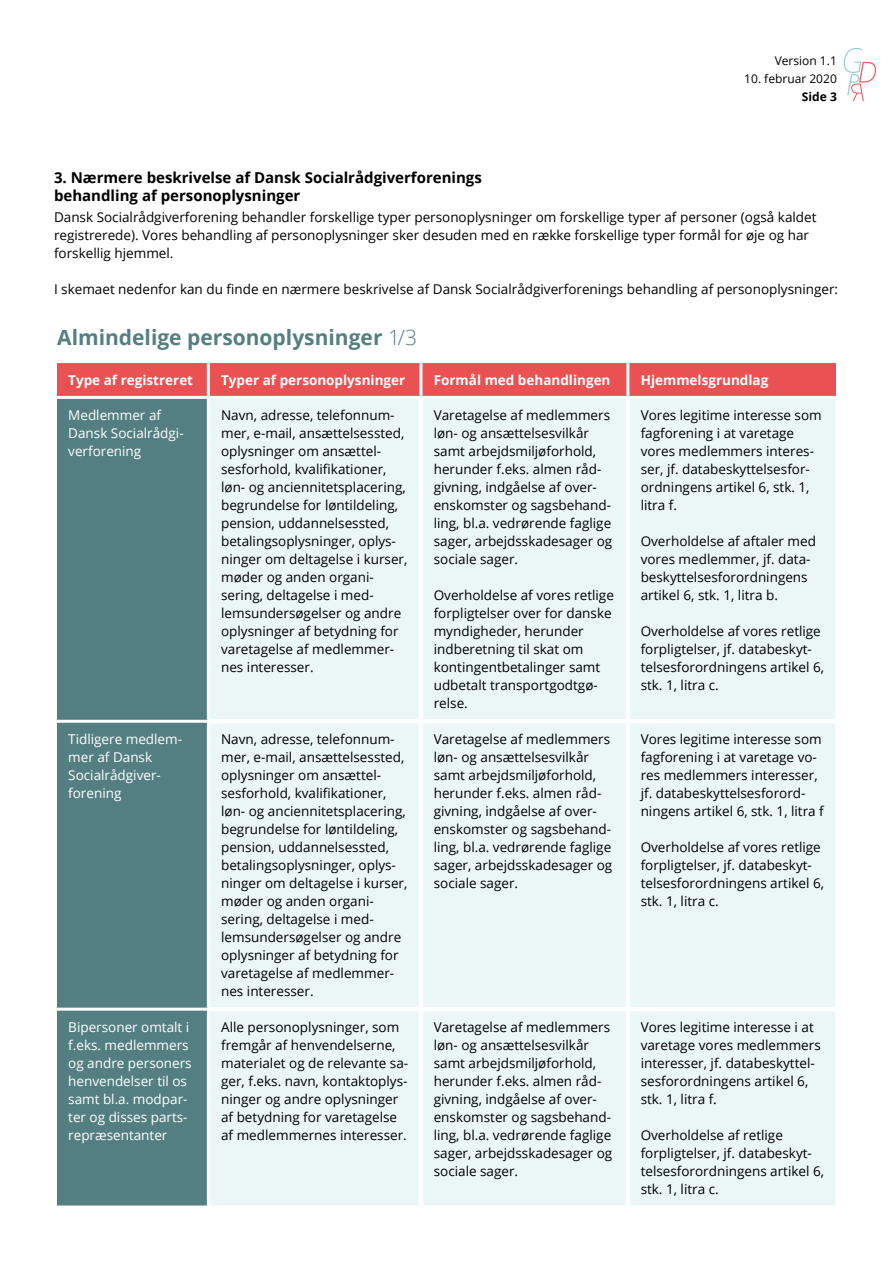
<style>
.page{position:relative;width:893px;height:1263px;background:#fff}
.page>*{position:absolute;margin:0;border:0;box-sizing:border-box;transform-origin:0 0}
.t1{font:700 21px "Open Sans";color:#547f82}
.t2{font:700 15px/18px "Open Sans";color:#000}
.t3{font:13.5px/18px "Open Sans";color:#000}
.t4{font:13.5px/18px "Open Sans";color:#fff}
.t5{font:700 13.5px "Open Sans";color:#fff}
.t6{font:12px "Open Sans";color:#000}
.t7{font:700 12px "Open Sans";color:#000}
.s1{font-weight:300}
</style>
<div class="page">
<svg style="left:844px;top:48px;width:32px;height:53px"></svg>
<div style="left:57px;top:363px;width:779px;height:33px;background:#ea5153"></div>
<div style="left:57px;top:399px;width:150px;height:806px;background:#547f82"></div>
<div style="left:210px;top:399px;width:625px;height:806px;background:#ebf6f7"></div>
<hr style="left:419px;top:399px;width:4px;height:320px;background:#fff">
<hr style="left:626px;top:399px;width:4px;height:320px;background:#fff">
<hr style="left:210px;top:719px;width:211px;height:4px;background:#fff">
<hr style="left:421px;top:719px;width:207px;height:4px;background:#fff">
<hr style="left:419px;top:723px;width:4px;height:284px;background:#fff">
<hr style="left:628px;top:719px;width:212px;height:4px;background:#fff">
<hr style="left:626px;top:723px;width:4px;height:284px;background:#fff">
<hr style="left:210px;top:1007px;width:211px;height:4px;background:#fff">
<hr style="left:421px;top:1007px;width:207px;height:4px;background:#fff">
<hr style="left:419px;top:1011px;width:4px;height:194px;background:#fff">
<hr style="left:628px;top:1007px;width:212px;height:4px;background:#fff">
<hr style="left:626px;top:1011px;width:4px;height:194px;background:#fff">
<hr style="left:54px;top:720px;width:156px;height:3px;background:#fff">
<hr style="left:54px;top:1008px;width:156px;height:3px;background:#fff">
<hr style="left:207px;top:363px;width:3px;height:33px;background:#fff">
<hr style="left:419px;top:363px;width:3px;height:33px;background:#fff">
<hr style="left:626px;top:363px;width:3px;height:33px;background:#fff">
<p class="t6" style="left:775px;top:52px;width:64px">Version 1.1</p>
<p class="t6" style="left:744px;top:70px;width:94px">10. februar 2020</p>
<p class="t7" style="left:802px;top:88px;width:36px">Side 3</p>
<p class="t2" style="left:54px;top:168px;width:429px">3. Nærmere beskrivelse af Dansk Socialrådgiverforenings behandling af personoplysninger</p>
<p class="t3" style="left:54px;top:207px;width:764px">Dansk Socialrådgiverforening behandler forskellige typer personoplysninger om forskellige typer af personer (også kaldet registrerede). Vores behandling af personoplysninger sker desuden med en række forskellige typer formål for øje og har forskellig hjemmel.</p>
<p class="t3" style="left:54px;top:279px;width:786px">I skemaet nedenfor kan du finde en nærmere beskrivelse af Dansk Socialrådgiverforenings behandling af personoplysninger:</p>
<h1 class="t1" style="left:57px;top:322px;width:361px">Almindelige personoplysninger <span class="s1">1/3</span></h1>
<p class="t5" style="left:68px;top:370px;width:126px">Type af registreret</p>
<p class="t5" style="left:221px;top:370px;width:186px">Typer af personoplysninger</p>
<p class="t5" style="left:434px;top:370px;width:178px">Formål med behandlingen</p>
<p class="t5" style="left:641px;top:370px;width:129px">Hjemmelsgrundlag</p>
<p class="t4" style="left:68px;top:406px;width:117px">Medlemmer af<br>Dansk Socialrådgi&shy;verforening</p>
<p class="t3" style="left:221px;top:406px;width:188px">Navn, adresse, telefonnum&shy;mer, e-mail, ansættelsessted, oplysninger om ansættel&shy;sesforhold, kvalifikationer, løn- og anciennitetsplacering, begrundelse for løntildeling, pension, uddannelsessted, betalingsoplysninger, oplys&shy;ninger om deltagelse i kurser, møder og anden organi&shy;sering, deltagelse i med&shy;lemsundersøgelser og andre oplysninger af betydning for varetagelse af medlemmer&shy;nes interesser.</p>
<p class="t3" style="left:434px;top:406px;width:180px">Varetagelse af medlemmers løn- og ansættelsesvilkår samt arbejdsmiljøforhold, herunder f.eks. almen råd&shy;givning, indgåelse af over&shy;enskomster og sagsbehand&shy;ling, bl.a. vedrørende faglige sager, arbejdsskadesager og sociale sager.</p>
<p class="t3" style="left:641px;top:406px;width:183px">Vores legitime interesse som fagforening i at varetage vores medlemmers interes&shy;ser, jf. databeskyttelsesfor&shy;ordningens artikel 6, stk. 1, litra f.</p>
<p class="t3" style="left:641px;top:532px;width:177px">Overholdelse af aftaler med vores medlemmer, jf. data&shy;beskyttelsesforordningens artikel 6, stk. 1, litra b.</p>
<p class="t3" style="left:641px;top:622px;width:185px">Overholdelse af vores retlige forpligtelser, jf. databeskyt&shy;telsesforordningens artikel 6, stk. 1, litra c.</p>
<p class="t3" style="left:434px;top:586px;width:182px">Overholdelse af vores retlige forpligtelser over for danske myndigheder, herunder indberetning til skat om kontingentbetalinger samt udbetalt transportgodtgø&shy;relse.</p>
<p class="t4" style="left:68px;top:730px;width:115px">Tidligere medlem&shy;mer af Dansk<br>Socialrådgiver&shy;forening</p>
<p class="t3" style="left:221px;top:730px;width:188px">Navn, adresse, telefonnum&shy;mer, e-mail, ansættelsessted, oplysninger om ansættel&shy;sesforhold, kvalifikationer, løn- og anciennitetsplacering, begrundelse for løntildeling, pension, uddannelsessted, betalingsoplysninger, oplys&shy;ninger om deltagelse i kurser, møder og anden organi&shy;sering, deltagelse i med&shy;lemsundersøgelser og andre oplysninger af betydning for varetagelse af medlemmer&shy;nes interesser.</p>
<p class="t3" style="left:434px;top:730px;width:180px">Varetagelse af medlemmers løn- og ansættelsesvilkår samt arbejdsmiljøforhold, herunder f.eks. almen råd&shy;givning, indgåelse af over&shy;enskomster og sagsbehand&shy;ling, bl.a. vedrørende faglige sager, arbejdsskadesager og sociale sager.</p>
<p class="t3" style="left:641px;top:730px;width:185px">Vores legitime interesse som fagforening i at varetage vo&shy;res medlemmers interesser, jf. databeskyttelsesforord&shy;ningens artikel 6, stk. 1, litra f</p>
<p class="t3" style="left:641px;top:838px;width:185px">Overholdelse af vores retlige forpligtelser, jf. databeskyt&shy;telsesforordningens artikel 6, stk. 1, litra c.</p>
<p class="t4" style="left:68px;top:1018px;width:125px">Bipersoner omtalt i f.eks. medlemmers og andre personers henvendelser til os samt bl.a. modpar&shy;ter og disses parts&shy;repræsentanter</p>
<p class="t3" style="left:221px;top:1018px;width:189px">Alle personoplysninger, som fremgår af henvendelserne, materialet og de relevante sa&shy;ger, f.eks. navn, kontaktoplys&shy;ninger og andre oplysninger af betydning for varetagelse af medlemmernes interesser.</p>
<p class="t3" style="left:434px;top:1017px;width:180px">Varetagelse af medlemmers løn- og ansættelsesvilkår samt arbejdsmiljøforhold, herunder f.eks. almen råd&shy;givning, indgåelse af over&shy;enskomster og sagsbehand&shy;ling, bl.a. vedrørende faglige sager, arbejdsskadesager og sociale sager.</p>
<p class="t3" style="left:641px;top:1017px;width:182px">Vores legitime interesse i at varetage vores medlemmers interesser, jf. databeskyttel&shy;sesforordningens artikel 6, stk. 1, litra f.</p>
<p class="t3" style="left:641px;top:1125px;width:185px">Overholdelse af retlige forpligtelser, jf. databeskyt&shy;telsesforordningens artikel 6, stk. 1, litra c.</p>
</div>
